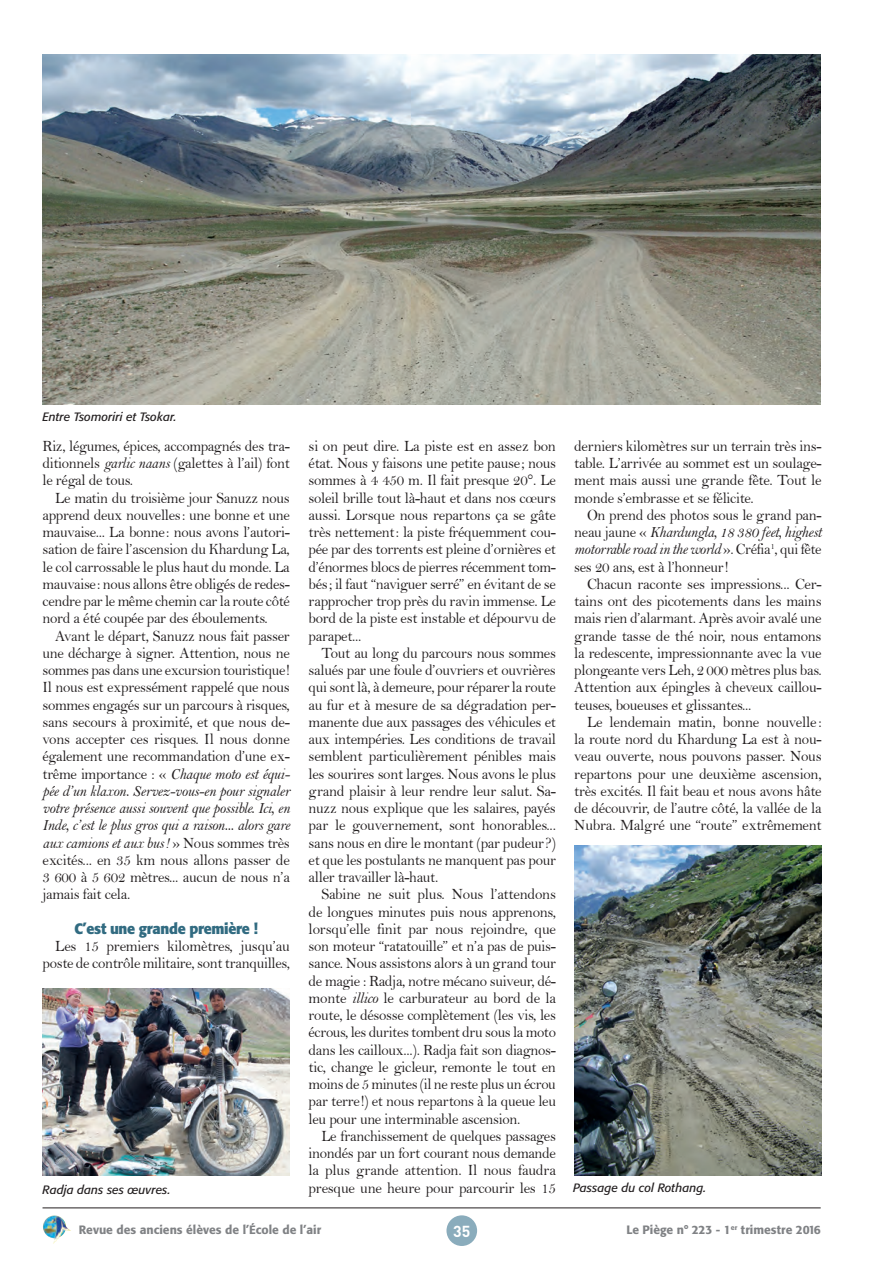
<style>
.page{position:relative;width:893px;height:1263px;background:#fff}
.page>*{position:absolute;margin:0;border:0;box-sizing:border-box;transform-origin:0 0}
.t1{font:15.75px/17.2px "Bell";letter-spacing:-.02em;color:#231f20;text-align:justify;scale:.95 1}
.t2{font:15.75px/17.2px "Bell";letter-spacing:-.02em;color:#231f20;text-align:justify;scale:.96 1}
.t3{font:15.75px/17.2px "Bell MT Italic";letter-spacing:-.02em;color:#231f20;text-align:justify;scale:.95 1}
.t4{font:700 15.75px "DIN";color:#fff}
.t5{font:700 15px "Formata BQ";letter-spacing:-.02em;color:#316b81;scale:.95 1}
.t6{font:500 12px "Formata BQ";color:#808285}
.t7{font:italic 12px "Formata BQ";color:#231f20}
.s1{font-family:"Bell MT Italic"}
.s2{font-family:"Bell"}
</style>
<div class="page">
<hr style="left:43px;top:1207px;width:778px;height:1px;background:#231f20">
<img style="left:43px;top:1215px;width:28px;height:29px">
<div style="left:446px;top:1215px;width:31px;height:31px;background:#8aacbc;border-radius:50%"></div>
<img style="left:43px;top:988px;width:247px;height:188px">
<img style="left:574px;top:845px;width:248px;height:330px">
<img style="left:43px;top:54px;width:778px;height:351px">
<p class="t7" style="left:43px;top:409px;width:135px">Entre Tsomoriri et Tsokar.</p>
<p class="t1" style="left:43px;top:437px;width:262px">Riz, légumes, épices, accompagnés des tra&shy;ditionnels <span class="s1">garlic naans</span> (galettes à l’ail) font le régal de tous.</p>
<p class="t1" style="left:43px;top:489px;width:262px;text-indent:13px">Le matin du troisième jour Sanuzz nous apprend deux nouvelles: une bonne et une mauvaise... La bonne: nous avons l’autori&shy;sation de faire l’ascension du Khardung La, le col carrossable le plus haut du monde. La mauvaise: nous allons être obligés de redes&shy;cendre par le même chemin car la route côté nord a été coupée par des éboulements.</p>
<p class="t1" style="left:43px;top:627px;width:262px;text-indent:13px">Avant le départ, Sanuzz nous fait passer une décharge à signer. Attention, nous ne sommes pas dans une excursion touristique!<br>Il nous est expressément rappelé que nous sommes engagés sur un parcours à risques, sans secours à proximité, et que nous de&shy;vons accepter ces risques. Il nous donne également une recommandation d’une ex-</p>
<p class="t3" style="left:43px;top:765px;width:262px"><span class="s2">trême importance : «</span> Chaque moto est équi&shy;pée d’un klaxon. Servez-vous-en pour signaler votre présence aussi souvent que possible. Ici, en Inde, c’est le plus gros qui a raison... alors gare aux camions et aux bus! <span class="s2">» Nous sommes très</span></p>
<p class="t2" style="left:43px;top:851px;width:259px">excités... en 35 km nous allons passer de 3 600 à 5 602 mètres... aucun de nous n’a jamais fait cela.</p>
<p class="t5" style="left:75px;top:919px;width:194px">C’est une grande première !</p>
<p class="t2" style="left:43px;top:937px;width:259px;text-align:right">Les 15 premiers kilomètres, jusqu’au poste de contrôle militaire, sont tranquilles,</p>
<p class="t1" style="left:574px;top:437px;width:262px">derniers kilomètres sur un terrain très ins&shy;table. L’arrivée au sommet est un soulage&shy;ment mais aussi une grande fête. Tout le monde s’embrasse et se félicite.</p>
<p class="t1" style="left:587px;top:506px;width:248px">On prend des photos sous le grand pan-</p>
<p class="t3" style="left:574px;top:523px;width:262px"><span class="s2">neau jaune «</span> Khardungla, 18 380 feet, highest motorrable road in the world <span class="s2">». Créfia</span><sup>1</sup><span class="s2">, qui fête</span></p>
<p class="t1" style="left:574px;top:558px;width:164px">ses 20 ans, est à l’honneur!</p>
<p class="t2" style="left:587px;top:575px;width:246px">Chacun raconte ses impressions... Cer-</p>
<p class="t2" style="left:574px;top:592px;width:259px">tains ont des picotements dans les mains</p>
<p class="t1" style="left:574px;top:610px;width:262px">mais rien d’alarmant. Après avoir avalé une</p>
<p class="t2" style="left:574px;top:627px;width:259px">grande tasse de thé noir, nous entamons</p>
<p class="t1" style="left:574px;top:644px;width:262px">la redescente, impressionnante avec la vue</p>
<p class="t1" style="left:574px;top:661px;width:262px">plongeante vers Leh, 2 000 mètres plus bas.</p>
<p class="t1" style="left:574px;top:679px;width:262px">Attention aux épingles à cheveux caillou-</p>
<p class="t1" style="left:574px;top:696px;width:188px">teuses, boueuses et glissantes...</p>
<p class="t2" style="left:587px;top:713px;width:246px">Le lendemain matin, bonne nouvelle :</p>
<p class="t2" style="left:574px;top:730px;width:259px">la route nord du Khardung La est à nou-</p>
<p class="t2" style="left:574px;top:748px;width:259px">veau ouverte, nous pouvons passer. Nous</p>
<p class="t2" style="left:574px;top:765px;width:259px">repartons pour une deuxième ascension,</p>
<p class="t1" style="left:574px;top:782px;width:262px">très excités. Il fait beau et nous avons hâte</p>
<p class="t1" style="left:574px;top:799px;width:262px">de découvrir, de l’autre côté, la vallée de la</p>
<p class="t2" style="left:574px;top:817px;width:259px">Nubra. Malgré une “route” extrêmement</p>
<p class="t2" style="left:309px;top:437px;width:259px">si on peut dire. La piste est en assez bon état. Nous y faisons une petite pause; nous sommes à 4 450 m. Il fait presque 20°. Le soleil brille tout là-haut et dans nos cœurs aussi. Lorsque nous repartons ça se gâte très nettement: la piste fréquemment cou&shy;pée par des torrents est pleine d’ornières et d’énormes blocs de pierres récemment tom&shy;bés; il faut “naviguer serré” en évitant de se rapprocher trop près du ravin immense. Le bord de la piste est instable et dépourvu de parapet...</p>
<p class="t1" style="left:309px;top:644px;width:262px;text-indent:13px">Tout au long du parcours nous sommes salués par une foule d’ouvriers et ouvrières qui sont là, à demeure, pour réparer la route au fur et à mesure de sa dégradation per&shy;manente due aux passages des véhicules et aux intempéries. Les conditions de travail semblent particulièrement pénibles mais les sourires sont larges. Nous avons le plus grand plaisir à leur rendre leur salut. Sa&shy;nuzz nous explique que les salaires, payés par le gouvernement, sont honorables... sans nous en dire le montant (par pudeur?) et que les postulants ne manquent pas pour aller travailler là-haut.</p>
<p class="t2" style="left:309px;top:886px;width:259px;text-indent:13px">Sabine ne suit plus. Nous l’attendons de longues minutes puis nous apprenons, lorsqu’elle finit par nous rejoindre, que son moteur “ratatouille” et n’a pas de puis&shy;sance. Nous assistons alors à un grand tour de magie : Radja, notre mécano suiveur, dé&shy;monte <span class="s1">illico</span> le carburateur au bord de la route, le désosse complètement (les vis, les écrous, les durites tombent dru sous la moto dans les cailloux...). Radja fait son diagnos&shy;tic, change le gicleur, remonte le tout en moins de 5 minutes (il ne reste plus un écrou par terre!) et nous repartons à la queue leu leu pour une interminable ascension.</p>
<p class="t1" style="left:309px;top:1127px;width:262px;text-indent:13px">Le franchissement de quelques passages inondés par un fort courant nous demande la plus grande attention. Il nous faudra presque une heure pour parcourir les 15</p>
<p class="t7" style="left:43px;top:1182px;width:129px">Radja dans ses œuvres.</p>
<p class="t7" style="left:573px;top:1180px;width:135px">Passage du col Rothang.</p>
<p class="t6" style="left:79px;top:1222px;width:244px">Revue des anciens élèves de l’École de l’air</p>
<p class="t4" style="left:453px;top:1221px;width:19px">35</p>
<p class="t6" style="left:626px;top:1222px;width:196px">Le Piège n° 223 - 1<sup>er</sup> trimestre 2016</p>
</div>
